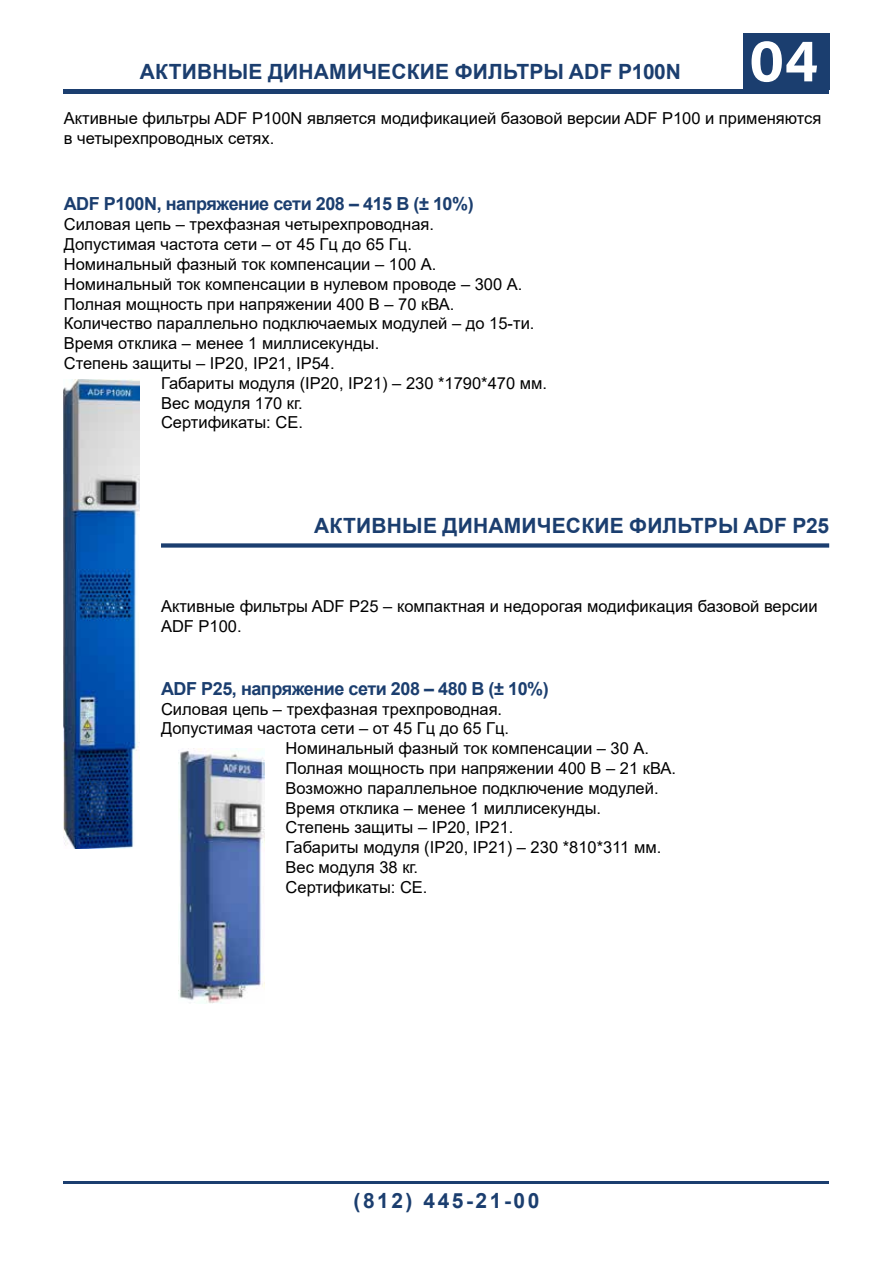
<style>
.page{position:relative;width:893px;height:1263px;background:#fff}
.page>*{position:absolute;margin:0;border:0;box-sizing:border-box;transform-origin:0 0}
.t1{font:700 60px "Acumin Pro";color:#fff}
.t2{font:700 21px "Arial";letter-spacing:.01em;color:#1b3e6f}
.t3{font:700 21px "Arial";letter-spacing:.12em;color:#1b3e6f}
.t4{font:700 18px "Arial";letter-spacing:-.025em;color:#1b3e6f}
.t5{font:16.5px/19.8px "Arial";color:#000}
</style>
<div class="page">
<div style="left:64px;top:89px;width:765px;height:5px;background:#1b3e6f"></div>
<hr style="left:64px;top:1181px;width:765px;height:3px;background:#1b3e6f">
<div style="left:743px;top:33px;width:86px;height:56px;background:#1b3e6f"></div>
<div style="left:161px;top:543px;width:668px;height:5px;background:#1b3e6f"></div>
<img style="left:179px;top:748px;width:85px;height:256px">
<img style="left:64px;top:379px;width:76px;height:469px">
<h1 class="t1" style="left:749px;top:18px;width:71px">04</h1>
<p class="t2" style="left:140px;top:57px;width:543px">АКТИВНЫЕ ДИНАМИЧЕСКИЕ ФИЛЬТРЫ ADF P100N</p>
<p class="t5" style="left:64px;top:108px;width:759px">Активные фильтры ADF P100N является модификацией базовой версии ADF P100 и применяются в четырехпроводных сетях.</p>
<p class="t4" style="left:64px;top:191px;width:411px">ADF P100N, напряжение сети 208 – 415 В (± 10%)</p>
<p class="t5" style="left:64px;top:214px;width:372px">Силовая цепь – трехфазная четырехпроводная.</p>
<p class="t5" style="left:64px;top:234px;width:350px">Допустимая частота сети – от 45 Гц до 65 Гц.</p>
<p class="t5" style="left:64px;top:254px;width:374px">Номинальный фазный ток компенсации – 100 А.</p>
<p class="t5" style="left:64px;top:274px;width:460px">Номинальный ток компенсации в нулевом проводе – 300 А.</p>
<p class="t5" style="left:64px;top:294px;width:392px">Полная мощность при напряжении 400 В – 70 кВА.</p>
<p class="t5" style="left:64px;top:313px;width:472px">Количество параллельно подключаемых модулей – до 15-ти.</p>
<p class="t5" style="left:64px;top:333px;width:317px">Время отклика – менее 1 миллисекунды.</p>
<p class="t5" style="left:64px;top:353px;width:272px">Степень защиты – IP20, IP21, IP54.</p>
<p class="t5" style="left:161px;top:373px;width:388px">Габариты модуля (IP20, IP21) – 230 *1790*470 мм.</p>
<p class="t5" style="left:161px;top:393px;width:143px">Вес модуля 170 кг.</p>
<p class="t5" style="left:161px;top:412px;width:143px">Сертификаты: CE.</p>
<p class="t2" style="left:314px;top:510px;width:516px">АКТИВНЫЕ ДИНАМИЧЕСКИЕ ФИЛЬТРЫ ADF P25</p>
<p class="t5" style="left:161px;top:596px;width:658px">Активные фильтры ADF P25 – компактная и недорогая модификация базовой версии<br>ADF P100.</p>
<p class="t4" style="left:161px;top:676px;width:389px">ADF P25, напряжение сети 208 – 480 В (± 10%)</p>
<p class="t5" style="left:161px;top:699px;width:343px">Силовая цепь – трехфазная трехпроводная.</p>
<p class="t5" style="left:161px;top:718px;width:350px">Допустимая частота сети – от 45 Гц до 65 Гц.</p>
<p class="t5" style="left:286px;top:738px;width:365px">Номинальный фазный ток компенсации – 30 А.</p>
<p class="t5" style="left:286px;top:758px;width:392px">Полная мощность при напряжении 400 В – 21 кВА.</p>
<p class="t5" style="left:286px;top:778px;width:374px">Возможно параллельное подключение модулей.</p>
<p class="t5" style="left:286px;top:798px;width:317px">Время отклика – менее 1 миллисекунды.</p>
<p class="t5" style="left:286px;top:817px;width:229px">Степень защиты – IP20, IP21.</p>
<p class="t5" style="left:286px;top:837px;width:377px">Габариты модуля (IP20, IP21) – 230 *810*311 мм.</p>
<p class="t5" style="left:286px;top:857px;width:134px">Вес модуля 38 кг.</p>
<p class="t5" style="left:286px;top:877px;width:143px">Сертификаты: CE.</p>
<p class="t3" style="left:354px;top:1186px;width:187px">(812) 445-21-00</p>
</div>
